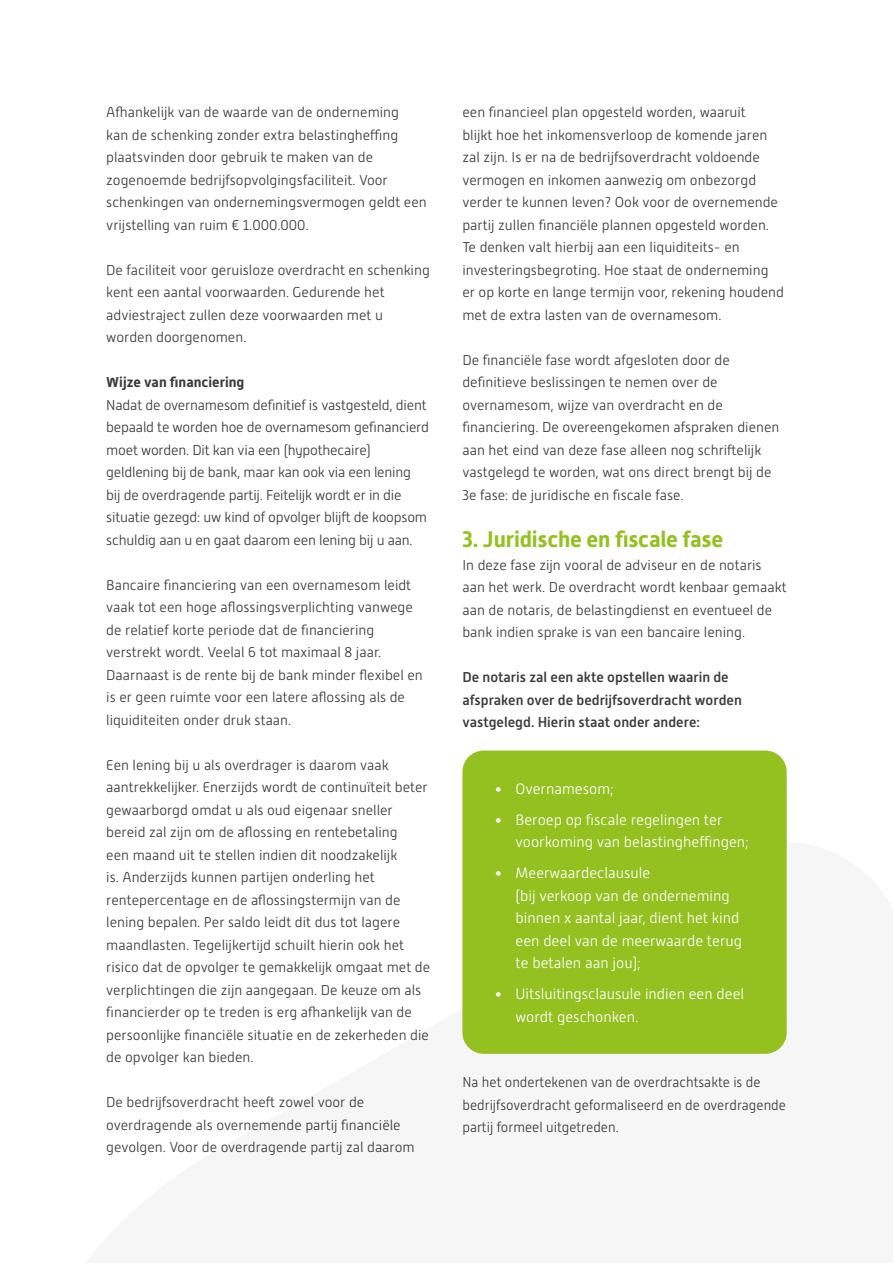
<style>
.page{position:relative;width:893px;height:1263px;background:#fff}
.page>*{position:absolute;margin:0;border:0;box-sizing:border-box;transform-origin:0 0}
.t1{font:700 22.5px "Alwyn New";letter-spacing:-.01em;color:#94c020}
.t2{font:300 15px/22.5px "Alwyn New";color:#fff}
.t3{font:300 14.25px/22.5px "Alwyn New";color:#3c3c3b}
.t4{font:300 14.25px/22.5px "Alwyn New";color:#3c3c3b;scale:.96 1}
.t5{font:500 14.25px/22.5px "Alwyn New";color:#3c3c3b}
.t6{font:700 14.25px "Alwyn New";color:#3c3c3b}
</style>
<div class="page">
<div style="left:462px;top:750px;width:325px;height:304px;background:#94c020;border-radius:21px"></div>
<p class="t3" style="left:106px;top:101px;width:322px">Afhankelijk van de waarde van de onderneming<br>kan de schenking zonder extra belastingheffing plaatsvinden door gebruik te maken van de zogenoemde bedrijfsopvolgingsfaciliteit. Voor schenkingen van ondernemingsvermogen geldt een vrijstelling van ruim € 1.000.000.</p>
<p class="t3" style="left:106px;top:259px;width:325px">De faciliteit voor geruisloze overdracht en schenking kent een aantal voorwaarden. Gedurende het adviestraject zullen deze voorwaarden met u worden doorgenomen.</p>
<p class="t6" style="left:106px;top:374px;width:140px">Wijze van financiering</p>
<p class="t3" style="left:106px;top:394px;width:324px">Nadat de overnamesom definitief is vastgesteld, dient bepaald te worden hoe de overnamesom gefinancierd moet worden. Dit kan via een (hypothecaire) geldlening bij de bank, maar kan ook via een lening<br>bij de overdragende partij. Feitelijk wordt er in die situatie gezegd: uw kind of opvolger blijft de koopsom schuldig aan u en gaat daarom een lening bij u aan.</p>
<p class="t3" style="left:106px;top:574px;width:318px">Bancaire financiering van een overnamesom leidt vaak tot een hoge aflossingsverplichting vanwege de relatief korte periode dat de financiering verstrekt wordt. Veelal 6 tot maximaal 8 jaar.<br>Daarnaast is de rente bij de bank minder flexibel en is er geen ruimte voor een latere aflossing als de liquiditeiten onder druk staan.</p>
<p class="t3" style="left:106px;top:754px;width:325px">Een lening bij u als overdrager is daarom vaak aantrekkelijker. Enerzijds wordt de continuïteit beter gewaarborgd omdat u als oud eigenaar sneller bereid zal zijn om de aflossing en rentebetaling<br>een maand uit te stellen indien dit noodzakelijk<br>is. Anderzijds kunnen partijen onderling het rentepercentage en de aflossingstermijn van de lening bepalen. Per saldo leidt dit dus tot lagere maandlasten. Tegelijkertijd schuilt hierin ook het risico dat de opvolger te gemakkelijk omgaat met de verplichtingen die zijn aangegaan. De keuze om als financierder op te treden is erg afhankelijk van de persoonlijke financiële situatie en de zekerheden die de opvolger kan bieden.</p>
<p class="t3" style="left:106px;top:1091px;width:310px">De bedrijfsoverdracht heeft zowel voor de overdragende als overnemende partij financiële gevolgen. Voor de overdragende partij zal daarom</p>
<p class="t3" style="left:462px;top:101px;width:323px">een financieel plan opgesteld worden, waaruit<br>blijkt hoe het inkomensverloop de komende jaren zal zijn. Is er na de bedrijfsoverdracht voldoende vermogen en inkomen aanwezig om onbezorgd verder te kunnen leven? Ook voor de overnemende partij zullen financiële plannen opgesteld worden.<br>Te denken valt hierbij aan een liquiditeits- en investeringsbegroting. Hoe staat de onderneming er op korte en lange termijn voor, rekening houdend met de extra lasten van de overnamesom.</p>
<p class="t3" style="left:462px;top:349px;width:318px">De financiële fase wordt afgesloten door de definitieve beslissingen te nemen over de overnamesom, wijze van overdracht en de financiering. De overeengekomen afspraken dienen aan het eind van deze fase alleen nog schriftelijk vastgelegd te worden, wat ons direct brengt bij de 3e fase: de juridische en fiscale fase.</p>
<h1 class="t1" style="left:462px;top:526px;width:262px">3. Juridische en fiscale fase</h1>
<p class="t3" style="left:462px;top:554px;width:326px">In deze fase zijn vooral de adviseur en de notaris aan het werk. De overdracht wordt kenbaar gemaakt aan de notaris, de belastingdienst en eventueel de bank indien sprake is van een bancaire lening.</p>
<p class="t5" style="left:462px;top:666px;width:281px">De notaris zal een akte opstellen waarin de afspraken over de bedrijfsoverdracht worden vastgelegd. Hierin staat onder andere:</p>
<p class="t2" style="left:494px;top:777px;width:121px">• Overnamesom;</p>
<p class="t2" style="left:516px;top:808px;width:235px;text-indent:-21px">• Beroep op fiscale regelingen ter voorkoming van belastingheffingen;</p>
<p class="t2" style="left:516px;top:862px;width:228px;text-indent:-21px">• Meerwaardeclausule<br>(bij verkoop van de onderneming binnen x aantal jaar, dient het kind een deel van de meerwaarde terug te betalen aan jou);</p>
<p class="t2" style="left:516px;top:983px;width:230px;text-indent:-21px">• Uitsluitingsclausule indien een deel wordt geschonken.</p>
<p class="t4" style="left:462px;top:1071px;width:339px">Na het ondertekenen van de overdrachtsakte is de bedrijfsoverdracht geformaliseerd en de overdragende partij formeel uitgetreden.</p>
</div>
